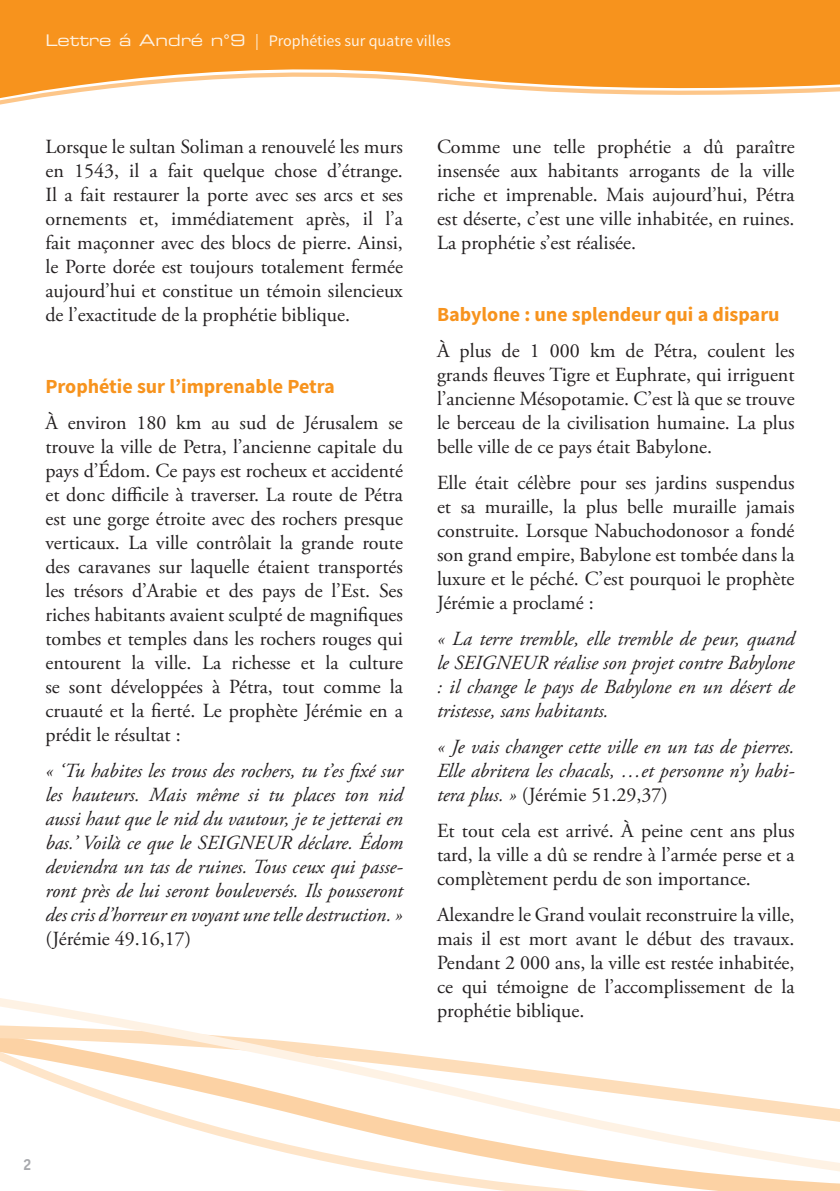
<style>
.page{position:relative;width:840px;height:1191px;background:#fff}
.page>*{position:absolute;margin:0;border:0;box-sizing:border-box;transform-origin:0 0}
.AB_02_Grundtext_-_fr{font:20px/24px "Adobe Garamond Pro";color:#231f20;text-align:justify}
.AB_02_Grundtext_Bibe{font:italic 20px/24px "Adobe Garamond Pro";color:#231f20;text-align:justify}
.AB_03_Zwischenübersc{font:700 20px "Source Sans Pro";color:#f7931d}
.AB_-_Kopfzeile_-_Tit{font:16px "Source Sans Pro";color:#fef2e3}
.t1{font:700 16px "Officina Sans";color:#a8a9ad}
.s1{font-family:"Eurostile LT Std Ex 2"}
.s2{font-style:normal}
</style>
<div class="page">
<svg style="left:0;top:0;width:839px;height:101px;background:#f8a645"></svg>
<svg style="left:0;top:998px;width:839px;height:193px"></svg>
<p class="AB_-_Kopfzeile_-_Tit" style="left:45px;top:31px;width:406px"><span class="s1">Lettre á André n°9</span> | Prophéties sur quatre villes</p>
<p class="AB_02_Grundtext_-_fr" style="left:45px;top:135px;width:359px">Lorsque le sultan Soliman a renouvelé les murs en 1543, il a fait quelque chose d’étrange.<br>Il a fait restaurer la porte avec ses arcs et ses ornements et, immédiatement après, il l’a fait maçonner avec des blocs de pierre. Ainsi, le Porte dorée est toujours totalement fermée aujourd’hui et constitue un témoin silencieux de l’exactitude de la prophétie biblique.</p>
<p class="AB_03_Zwischenübersc" style="left:45px;top:374px;width:291px">Prophétie sur l’imprenable Petra</p>
<p class="AB_02_Grundtext_-_fr" style="left:45px;top:411px;width:359px">À environ 180 km au sud de Jérusalem se trouve la ville de Petra, l’ancienne capitale du pays d’Édom. Ce pays est rocheux et accidenté et donc difficile à traverser. La route de Pétra est une gorge étroite avec des rochers presque verticaux. La ville contrôlait la grande route des caravanes sur laquelle étaient transportés les trésors d’Arabie et des pays de l’Est. Ses riches habitants avaient sculpté de magnifiques tombes et temples dans les rochers rouges qui entourent la ville. La richesse et la culture se sont développées à Pétra, tout comme la cruauté et la fierté. Le prophète Jérémie en a prédit le résultat :</p>
<p class="AB_02_Grundtext_Bibe" style="left:45px;top:759px;width:359px">« ‘Tu habites les trous des rochers, tu t’es fixé sur les hauteurs. Mais même si tu places ton nid aussi haut que le nid du vautour, je te jetterai en bas.’ Voilà ce que le SEIGNEUR déclare. Édom deviendra un tas de ruines. Tous ceux qui passe&shy;ront près de lui seront bouleversés. Ils pousseront des cris d’horreur en voyant une telle destruction. » <span class="s2">(Jérémie 49.16,17)</span></p>
<p class="AB_02_Grundtext_-_fr" style="left:437px;top:135px;width:359px">Comme une telle prophétie a dû paraître insensée aux habitants arrogants de la ville riche et imprenable. Mais aujourd’hui, Pétra est déserte, c’est une ville inhabitée, en ruines.<br>La prophétie s’est réalisée.</p>
<p class="AB_03_Zwischenübersc" style="left:437px;top:302px;width:344px">Babylone : une splendeur qui a disparu</p>
<p class="AB_02_Grundtext_-_fr" style="left:437px;top:339px;width:359px">À plus de 1 000 km de Pétra, coulent les grands fleuves Tigre et Euphrate, qui irriguent l’ancienne Mésopotamie. C’est là que se trouve le berceau de la civilisation humaine. La plus belle ville de ce pays était Babylone.</p>
<p class="AB_02_Grundtext_-_fr" style="left:437px;top:471px;width:359px">Elle était célèbre pour ses jardins suspendus et sa muraille, la plus belle muraille jamais construite. Lorsque Nabuchodonosor a fondé son grand empire, Babylone est tombée dans la luxure et le péché. C’est pourquoi le prophète Jérémie a proclamé :</p>
<p class="AB_02_Grundtext_Bibe" style="left:437px;top:627px;width:359px">« La terre tremble, elle tremble de peur, quand le SEIGNEUR réalise son projet contre Babylone : il change le pays de Babylone en un désert de tristesse, sans habitants.</p>
<p class="AB_02_Grundtext_Bibe" style="left:437px;top:735px;width:359px">« Je vais changer cette ville en un tas de pierres.<br>Elle abritera les chacals, …et personne n’y habi&shy;tera plus. » <span class="s2">(Jérémie 51.29,37)</span></p>
<p class="AB_02_Grundtext_-_fr" style="left:437px;top:819px;width:359px">Et tout cela est arrivé. À peine cent ans plus tard, la ville a dû se rendre à l’armée perse et a complètement perdu de son importance.</p>
<p class="AB_02_Grundtext_-_fr" style="left:437px;top:903px;width:359px">Alexandre le Grand voulait reconstruire la ville, mais il est mort avant le début des travaux.<br>Pendant 2 000 ans, la ville est restée inhabitée, ce qui témoigne de l’accomplissement de la prophétie biblique.</p>
<p class="t1" style="left:23px;top:1154px;width:10px">2</p>
</div>
